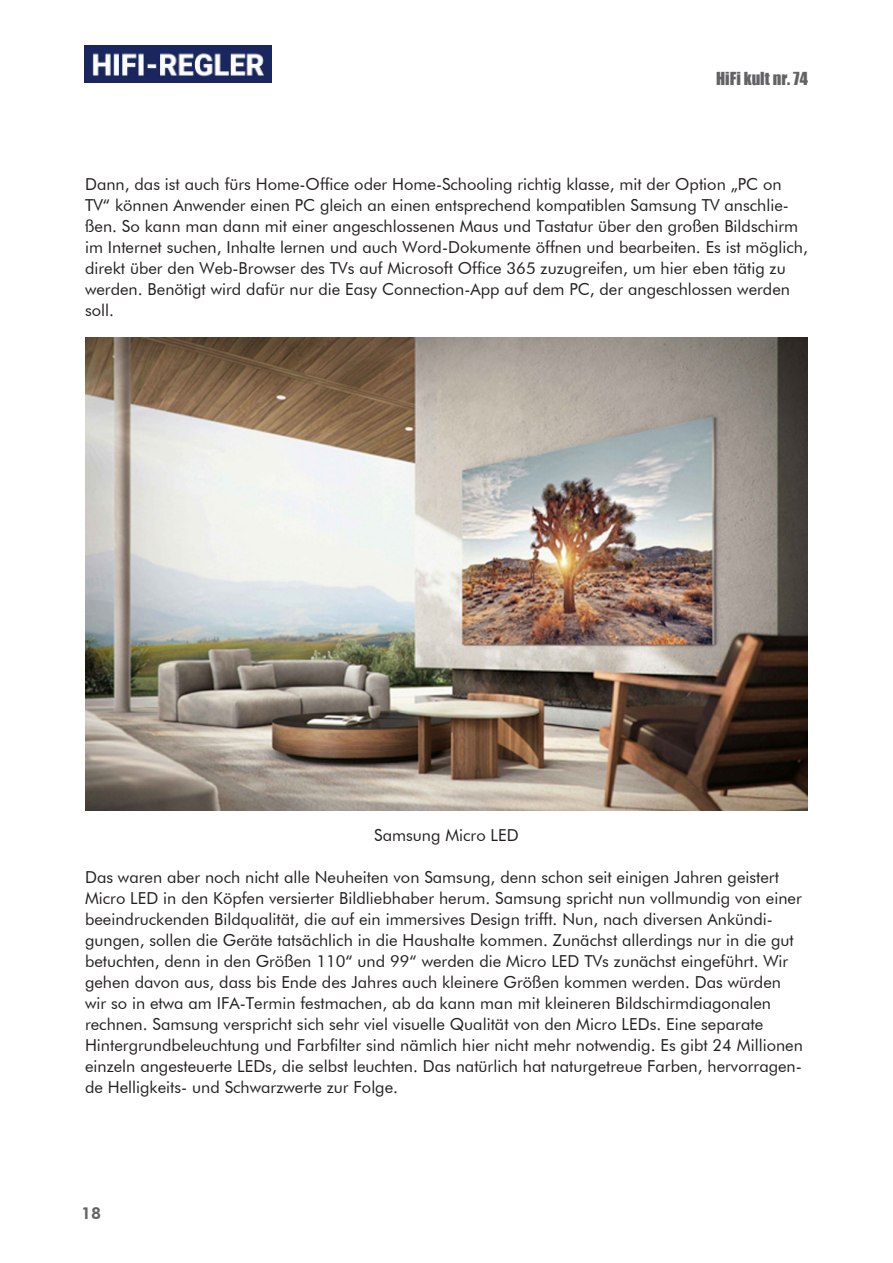
<style>
.page{position:relative;width:893px;height:1263px;background:#fff}
.page>*{position:absolute;margin:0;border:0;box-sizing:border-box;transform-origin:0 0}
.Fließtext{font:16.5px/21px "Futura BT";color:#231f20}
.t1{font:16.5px "Impact";color:#636366}
.t2{font:800 16.5px "Futura BT";color:#636366}
</style>
<div class="page">
<img style="left:85px;top:45px;width:187px;height:37px">
<img style="left:85px;top:338px;width:723px;height:472px">
<p class="t1" style="left:716px;top:66px;width:93px">HiFi kult nr. 74</p>
<p class="Fließtext" style="left:85px;top:174px;width:724px">Dann, das ist auch fürs Home-Office oder Home-Schooling richtig klasse, mit der Option „PC on TV“ können Anwender einen PC gleich an einen entsprechend kompatiblen Samsung TV anschlie&shy;ßen. So kann man dann mit einer angeschlossenen Maus und Tastatur über den großen Bildschirm im Internet suchen, Inhalte lernen und auch Word-Dokumente öffnen und bearbeiten. Es ist möglich, direkt über den Web-Browser des TVs auf Microsoft Office 365 zuzugreifen, um hier eben tätig zu werden. Benötigt wird dafür nur die Easy Connection-App auf dem PC, der angeschlossen werden soll.</p>
<p class="Fließtext" style="left:374px;top:825px;width:146px">Samsung Micro LED</p>
<p class="Fließtext" style="left:85px;top:867px;width:719px">Das waren aber noch nicht alle Neuheiten von Samsung, denn schon seit einigen Jahren geistert Micro LED in den Köpfen versierter Bildliebhaber herum. Samsung spricht nun vollmundig von einer beeindruckenden Bildqualität, die auf ein immersives Design trifft. Nun, nach diversen Ankündi&shy;gungen, sollen die Geräte tatsächlich in die Haushalte kommen. Zunächst allerdings nur in die gut betuchten, denn in den Größen 110“ und 99“ werden die Micro LED TVs zunächst eingeführt. Wir gehen davon aus, dass bis Ende des Jahres auch kleinere Größen kommen werden. Das würden wir so in etwa am IFA-Termin festmachen, ab da kann man mit kleineren Bildschirmdiagonalen rechnen. Samsung verspricht sich sehr viel visuelle Qualität von den Micro LEDs. Eine separate Hintergrundbeleuchtung und Farbfilter sind nämlich hier nicht mehr notwendig. Es gibt 24 Millionen einzeln angesteuerte LEDs, die selbst leuchten. Das natürlich hat naturgetreue Farben, hervorragen&shy;de Helligkeits- und Schwarzwerte zur Folge.</p>
<p class="t2" style="left:81px;top:1203px;width:22px">18</p>
</div>
